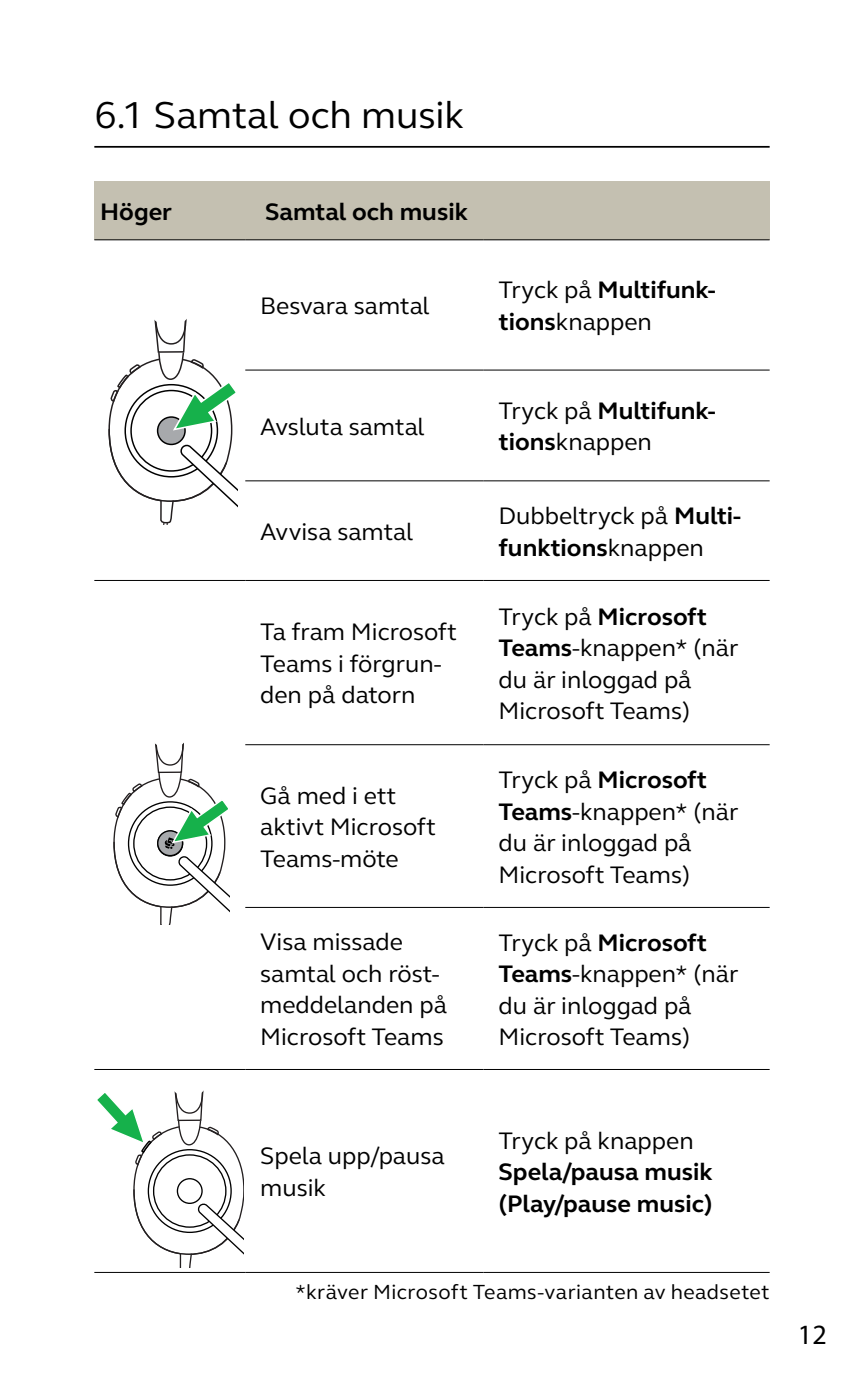
<style>
.page{position:relative;width:864px;height:1389px;background:#fff}
.page>*{position:absolute;margin:0;border:0;box-sizing:border-box;transform-origin:0 0}
.t1{font:38.5px "GN Elliot";color:#000}
.t2{font:28px "Myriad Pro";color:#000}
.t3{font:24.5px/31.5px "GN Elliot";color:#000}
.t4{font:700 24.5px/31.5px "GN Elliot";color:#000}
.t5{font:21px "GN Elliot";letter-spacing:.02em;color:#000}
.s1{font-weight:400}
.s2{font-weight:700}
</style>
<div class="page">
<hr style="left:94px;top:146px;width:675px;height:2px;background:#000">
<div style="left:94px;top:182px;width:151px;height:58px;background:#c4c0b1"></div>
<div style="left:245px;top:182px;width:524px;height:58px;background:#c4c0b1"></div>
<hr style="left:94px;top:239px;width:151px;height:1px;background:#000">
<hr style="left:245px;top:239px;width:238px;height:1px;background:#000">
<hr style="left:483px;top:239px;width:286px;height:1px;background:#000">
<hr style="left:245px;top:369px;width:238px;height:2px;background:#000">
<hr style="left:483px;top:369px;width:286px;height:2px;background:#000">
<hr style="left:245px;top:480px;width:238px;height:1px;background:#000">
<hr style="left:483px;top:480px;width:286px;height:1px;background:#000">
<hr style="left:94px;top:580px;width:151px;height:1px;background:#000">
<hr style="left:245px;top:580px;width:238px;height:1px;background:#000">
<hr style="left:483px;top:580px;width:286px;height:1px;background:#000">
<hr style="left:245px;top:744px;width:238px;height:1px;background:#000">
<hr style="left:483px;top:744px;width:286px;height:1px;background:#000">
<hr style="left:245px;top:907px;width:238px;height:1px;background:#000">
<hr style="left:483px;top:907px;width:286px;height:1px;background:#000">
<hr style="left:94px;top:1069px;width:151px;height:1px;background:#000">
<hr style="left:245px;top:1069px;width:238px;height:1px;background:#000">
<hr style="left:483px;top:1069px;width:286px;height:1px;background:#000">
<hr style="left:94px;top:1272px;width:151px;height:1px;background:#000">
<hr style="left:245px;top:1272px;width:238px;height:1px;background:#000">
<hr style="left:483px;top:1272px;width:286px;height:1px;background:#000">
<svg style="left:108px;top:319px;width:129px;height:205px"></svg>
<svg style="left:113px;top:742px;width:116px;height:183px"></svg>
<svg style="left:97px;top:1090px;width:147px;height:177px"></svg>
<h1 class="t1" style="left:94px;top:89px;width:371px">6.1 Samtal och musik</h1>
<p class="t4" style="left:100px;top:195px;width:73px">Höger</p>
<p class="t4" style="left:265px;top:196px;width:204px">Samtal och musik</p>
<p class="t3" style="left:260px;top:289px;width:171px">Besvara samtal</p>
<p class="t3" style="left:260px;top:410px;width:166px">Avsluta samtal</p>
<p class="t3" style="left:260px;top:515px;width:154px">Avvisa samtal</p>
<p class="t3" style="left:260px;top:616px;width:198px">Ta fram Microsoft<br>Teams i förgrun&shy;den på datorn</p>
<p class="t3" style="left:260px;top:779px;width:177px">Gå med i ett aktivt Microsoft<br>Teams-möte</p>
<p class="t4" style="left:498px;top:274px;width:218px"><span class="s1">Tryck på</span> Multifunk&shy;tions<span class="s1">knappen</span></p>
<p class="t4" style="left:498px;top:394px;width:218px"><span class="s1">Tryck på</span> Multifunk&shy;tions<span class="s1">knappen</span></p>
<p class="t3" style="left:498px;top:499px;width:244px">Dubbeltryck på <span class="s2">Multi&shy;funktions</span>knappen</p>
<p class="t3" style="left:498px;top:600px;width:241px">Tryck på <span class="s2">Microsoft<br>Teams</span>-knappen* (när du är inloggad på<br>Microsoft Teams)</p>
<p class="t3" style="left:498px;top:763px;width:241px">Tryck på <span class="s2">Microsoft<br>Teams</span>-knappen* (när du är inloggad på<br>Microsoft Teams)</p>
<p class="t3" style="left:260px;top:926px;width:188px">Visa missade samtal och röst&shy;meddelanden på<br>Microsoft Teams</p>
<p class="t3" style="left:498px;top:926px;width:241px">Tryck på <span class="s2">Microsoft<br>Teams</span>-knappen* (när du är inloggad på<br>Microsoft Teams)</p>
<p class="t3" style="left:260px;top:1140px;width:186px">Spela upp/pausa musik</p>
<p class="t3" style="left:498px;top:1124px;width:196px">Tryck på knappen</p>
<p class="t4" style="left:498px;top:1156px;width:216px">Spela/pausa musik (Play/pause music)</p>
<p class="t5" style="left:295px;top:1278px;width:475px">*kräver Microsoft Teams-varianten av headsetet</p>
<p class="t2" style="left:797px;top:1317px;width:30px">12</p>
</div>
